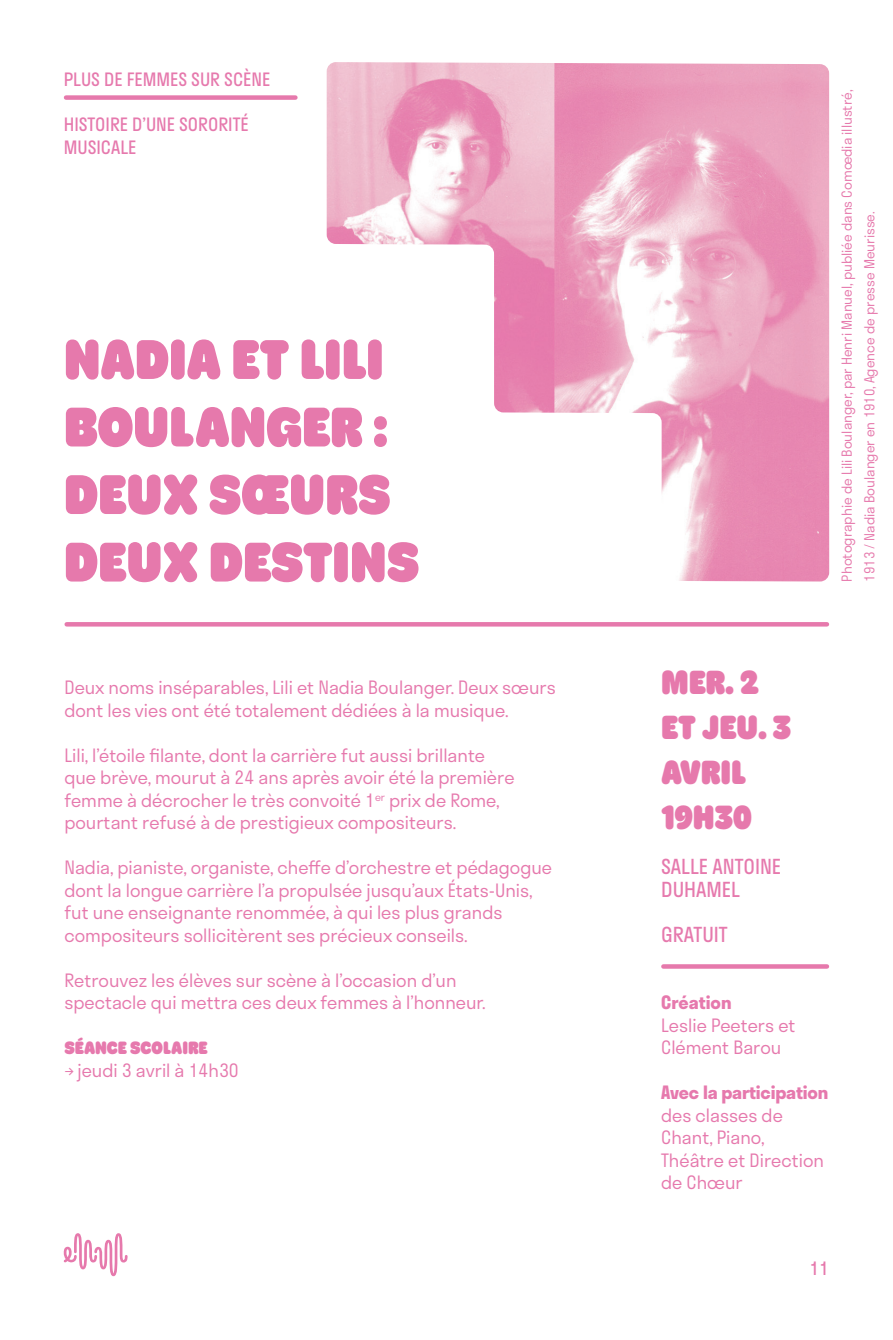
<style>
.page{position:relative;width:893px;height:1340px;background:#fff}
.page>*{position:absolute;margin:0;border:0;box-sizing:border-box;transform-origin:0 0}
.rose-titre_spectacle{font:900 56.25px/67.5px "Hoss Round X Narrow";color:#e679ac}
.rose-dates{font:900 33.75px/45px "Hoss Round X Narrow";color:#e679ac}
.rose-lieu{font:20.25px/22.5px "Stratos";color:#e679ad}
.rose-labeur{font:300 18px/22.5px "Stratos";color:#e679ad}
.rose-catégorie_haut_gauche{font:18px/22.5px "Stratos";color:#e679ad}
.rose-labeur-2{font:900 18px "Hoss Round X Narrow";color:#e679ad}
.crédits{font:300 13.5px/22.5px "Stratos";color:#e679ac}
.s1{font-weight:700}
</style>
<div class="page">
<svg style="left:64px;top:1233px;width:64px;height:43px"></svg>
<div style="left:66px;top:95px;width:229px;height:5px;background:#e679ac"></div>
<hr style="left:67px;top:622px;width:760px;height:4px;background:#e679ac">
<img style="left:327px;top:62px;width:502px;height:519px">
<svg style="left:663px;top:964px;width:164px;height:4px"></svg>
<p class="rose-catégorie_haut_gauche" style="left:64px;top:68px;width:208px">PLUS DE FEMMES SUR SCÈNE</p>
<p class="rose-catégorie_haut_gauche" style="left:64px;top:113px;width:186px">HISTOIRE D’UNE SORORITÉ<br>MUSICALE</p>
<p class="rose-titre_spectacle" style="left:64px;top:327px;width:357px">NADIA ET LILI<br>BOULANGER :<br>DEUX SŒURS<br>DEUX DESTINS</p>
<p class="rose-labeur" style="left:64px;top:675px;width:493px">Deux noms inséparables, Lili et Nadia Boulanger. Deux sœurs dont les vies ont été totalement dédiées à la musique.</p>
<p class="rose-labeur" style="left:64px;top:743px;width:452px">Lili, l’étoile filante, dont la carrière fut aussi brillante que brève, mourut à 24 ans après avoir été la première femme à décrocher le très convoité 1<sup>er</sup> prix de Rome, pourtant refusé à de prestigieux compositeurs.</p>
<p class="rose-labeur" style="left:64px;top:855px;width:489px">Nadia, pianiste, organiste, cheffe d’orchestre et pédagogue dont la longue carrière l’a propulsée jusqu’aux États‑Unis, fut une enseignante renommée, à qui les plus grands compositeurs sollicitèrent ses précieux conseils.</p>
<p class="rose-labeur" style="left:64px;top:968px;width:423px">Retrouvez les élèves sur scène à l’occasion d’un spectacle qui mettra ces deux femmes à l’honneur.</p>
<p class="rose-labeur-2" style="left:64px;top:1037px;width:145px">SÉANCE SCOLAIRE</p>
<p class="rose-labeur" style="left:64px;top:1058px;width:176px">→ jeudi 3 avril à 14h30</p>
<p class="crédits" style="left:835px;top:581px;width:493px;rotate:-90deg">Photographie de Lili Boulanger, par Henri Manuel, publiée dans Comœdia illustré,<br>1913 / Nadia Boulanger en 1910, Agence de presse Meurisse.</p>
<p class="rose-dates" style="left:661px;top:661px;width:132px">MER. 2<br>ET JEU. 3<br>AVRIL<br>19H30</p>
<p class="rose-lieu" style="left:661px;top:854px;width:122px">SALLE ANTOINE<br>DUHAMEL</p>
<p class="rose-lieu" style="left:661px;top:922px;width:68px">GRATUIT</p>
<p class="rose-labeur" style="left:661px;top:990px;width:136px"><span class="s1">Création<br></span>Leslie Peeters et<br>Clément Barou</p>
<p class="rose-labeur" style="left:661px;top:1080px;width:169px"><span class="s1">Avec la participation </span>des classes de<br>Chant, Piano,<br>Théâtre et Direction de Chœur</p>
<p class="rose-catégorie_haut_gauche" style="left:809px;top:1256px;width:21px">11</p>
</div>
